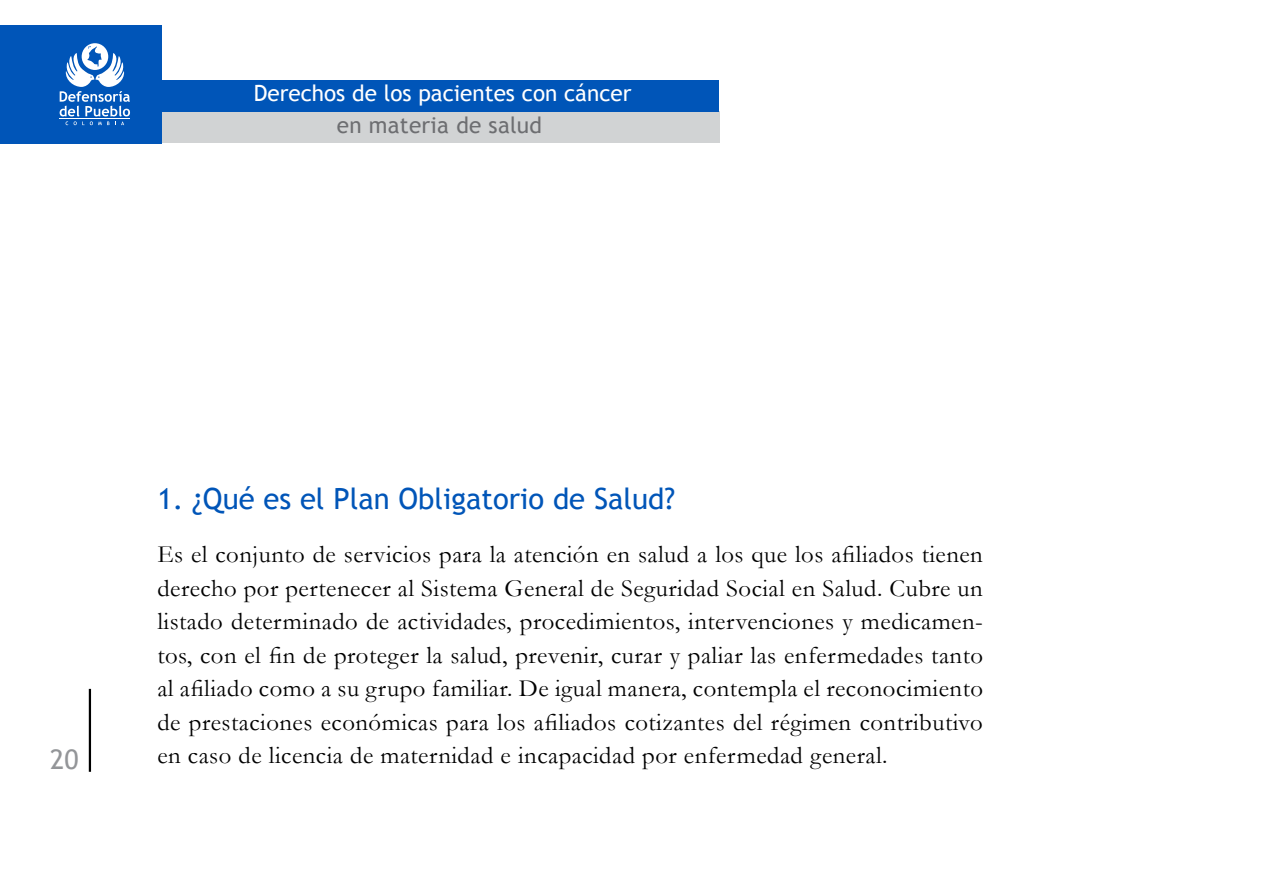
<style>
.page{position:relative;width:1282px;height:893px;background:#fff}
.page>*{position:absolute;margin:0;border:0;box-sizing:border-box;transform-origin:0 0}
.t1{font:29.25px "Trebuchet MS";color:#0055b8}
.t2{font:27px "Trebuchet MS";color:#939598}
.t3{font:24.75px/33.5px "Garamond";letter-spacing:.02em;color:#000;text-align:justify}
.t4{font:22.5px "Trebuchet MS";color:#fff}
.t5{font:22.5px "Trebuchet MS";letter-spacing:.01em;color:#6d6e71}
</style>
<div class="page">
<div style="left:158px;top:111px;width:562px;height:32px;background:#d1d3d4"></div>
<div style="left:158px;top:80px;width:561px;height:31px;background:#0055b8"></div>
<div style="left:0;top:25px;width:161px;height:118px;background:#0055b8"></div>
<hr style="left:89px;top:689px;width:2px;height:83px;background:#000">
<svg style="left:60px;top:43px;width:70px;height:82px"></svg>
<p class="t4" style="left:254px;top:80px;width:379px">Derechos de los pacientes con cáncer</p>
<p class="t5" style="left:337px;top:112px;width:207px">en materia de salud</p>
<p class="t2" style="left:50px;top:744px;width:30px">20</p>
<p class="t1" style="left:157px;top:482px;width:519px">1. ¿Qué es el Plan Obligatorio de Salud?</p>
<p class="t3" style="left:157px;top:537px;width:827px">Es el conjunto de servicios para la atención en salud a los que los afiliados tienen derecho por pertenecer al Sistema General de Seguridad Social en Salud. Cubre un listado determinado de actividades, procedimientos, intervenciones y medicamen&shy;tos, con el fin de proteger la salud, prevenir, curar y paliar las enfermedades tanto al afiliado como a su grupo familiar. De igual manera, contempla el reconocimiento de prestaciones económicas para los afiliados cotizantes del régimen contributivo en caso de licencia de maternidad e incapacidad por enfermedad general.</p>
</div>
